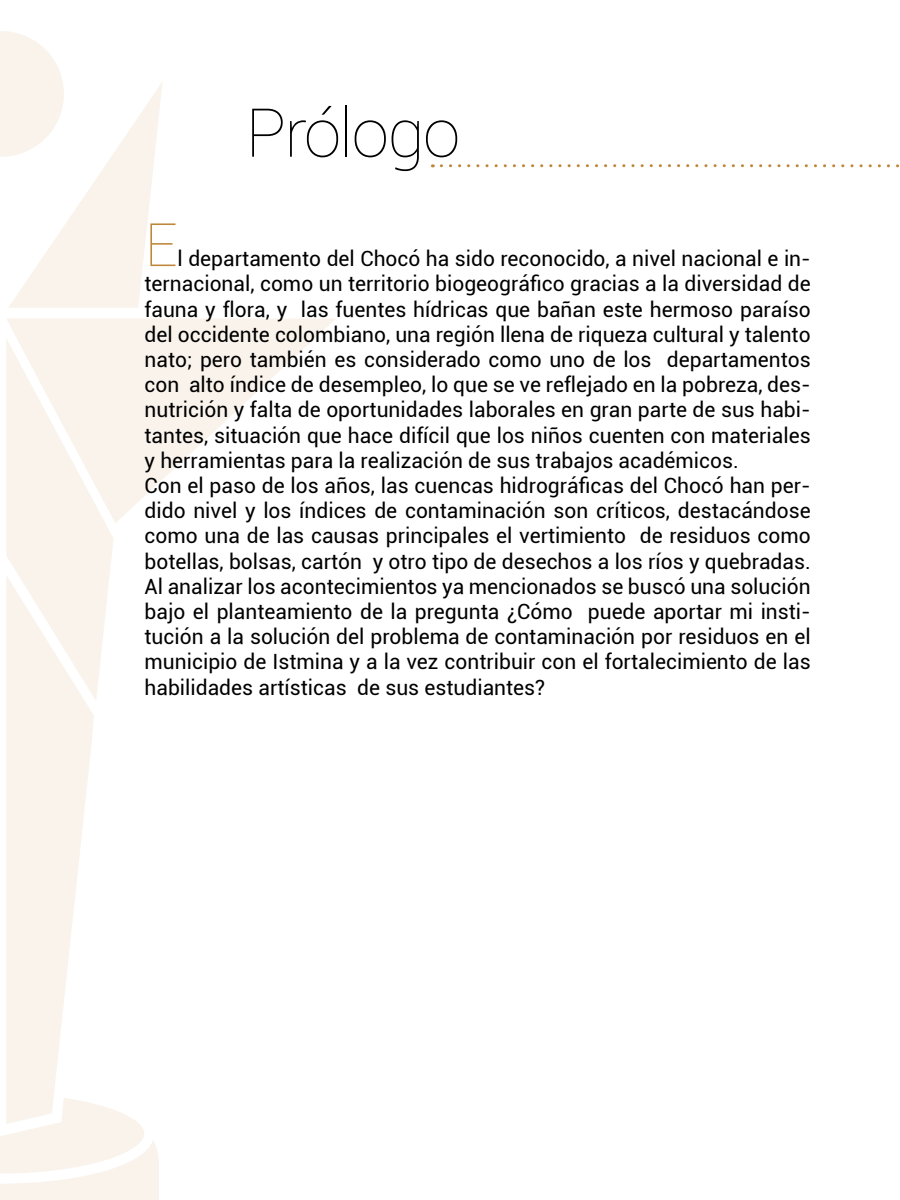
<style>
.page{position:relative;width:900px;height:1200px;background:#fff}
.page>*{position:absolute;margin:0;border:0;box-sizing:border-box;transform-origin:0 0}
.t1{font:100 67.5px "Roboto";letter-spacing:-.025em;color:#000}
.t2{font:100 60px "Roboto";color:#bf873c}
.t3{font:21px/25.2px "Roboto";color:#000}
</style>
<div class="page">
<svg style="left:0;top:31px;width:335px;height:1169px"></svg>
<svg style="left:432px;top:164px;width:467px;height:4px"></svg>
<h1 class="t1" style="left:246px;top:86px;width:216px">Prólogo</h1>
<h2 class="t2" style="left:145px;top:203px;width:35px">E</h2>
<p class="t3" style="left:145px;top:245px;width:668px;text-indent:33px">l departamento del Chocó ha sido reconocido, a nivel nacional e in&shy;ternacional, como un territorio biogeográfico gracias a la diversidad de fauna y flora, y las fuentes hídricas que bañan este hermoso paraíso del occidente colombiano, una región llena de riqueza cultural y talento nato; pero también es considerado como uno de los departamentos con alto índice de desempleo, lo que se ve reflejado en la pobreza, des&shy;nutrición y falta de oportunidades laborales en gran parte de sus habi&shy;tantes, situación que hace difícil que los niños cuenten con materiales y herramientas para la realización de sus trabajos académicos.<br>Con el paso de los años, las cuencas hidrográficas del Chocó han per&shy;dido nivel y los índices de contaminación son críticos, destacándose como una de las causas principales el vertimiento de residuos como botellas, bolsas, cartón y otro tipo de desechos a los ríos y quebradas.<br>Al analizar los acontecimientos ya mencionados se buscó una solución bajo el planteamiento de la pregunta ¿Cómo puede aportar mi insti&shy;tución a la solución del problema de contaminación por residuos en el municipio de Istmina y a la vez contribuir con el fortalecimiento de las habilidades artísticas de sus estudiantes?</p>
</div>
